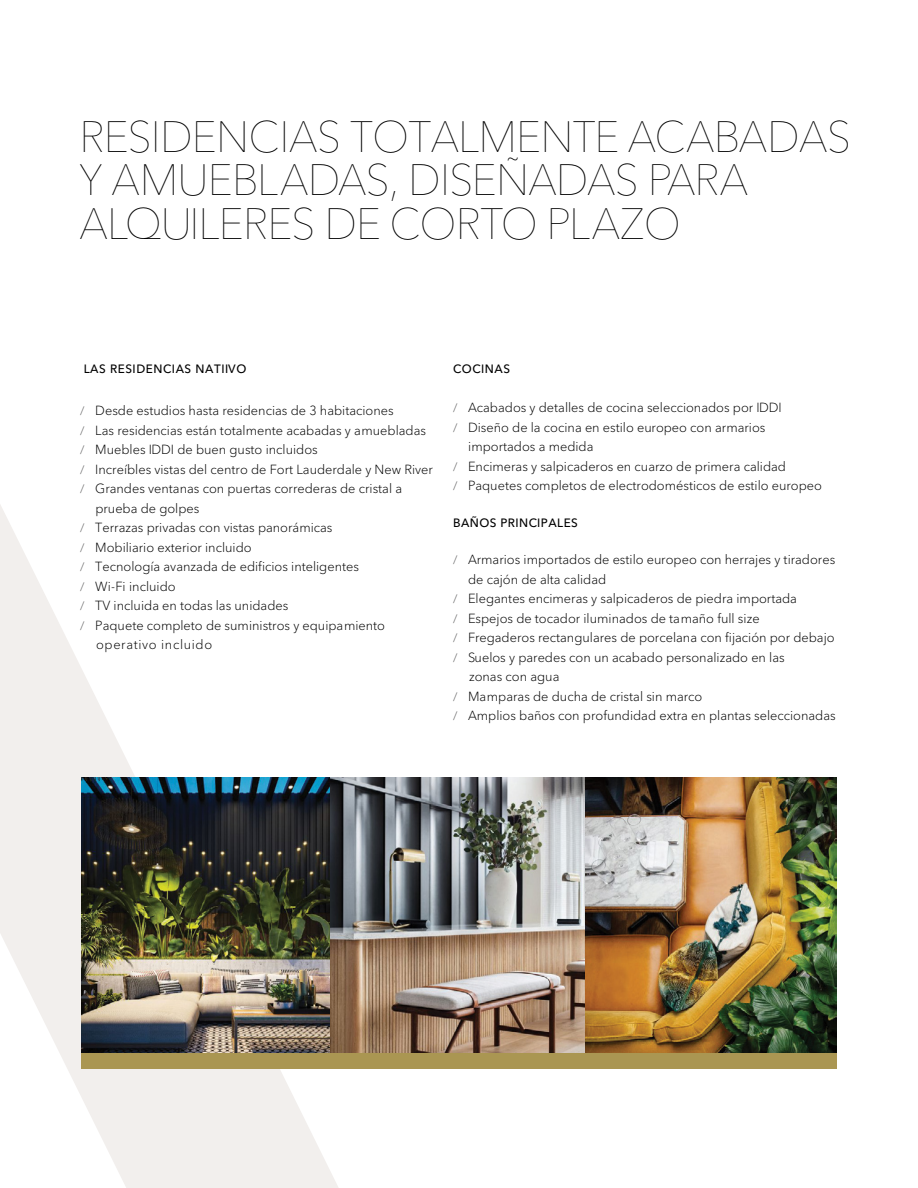
<style>
.page{position:relative;width:918px;height:1188px;background:#fff}
.page>*{position:absolute;margin:0;border:0;box-sizing:border-box;transform-origin:0 0}
.t1{font:100 43.5px/43.5px "Avenir Next LT Pro";letter-spacing:-.02em;color:#000}
.t2{font:300 13.2px "Avenir Next LT Pro";color:#000}
.t3{font:300 13.2px "Avenir Next LT Pro";letter-spacing:.05em;color:#000}
.t4{font:500 12px "Avenir Next LT Pro";letter-spacing:.05em;color:#000}
.s1{font-size:12px;color:#5f5f60}
</style>
<div class="page">
<svg style="left:0;top:505px;width:338px;height:683px"></svg>
<img style="left:81px;top:777px;width:249px;height:277px">
<img style="left:330px;top:777px;width:256px;height:277px">
<img style="left:586px;top:777px;width:251px;height:277px">
<div style="left:81px;top:1054px;width:756px;height:15px;background:#aa9652"></div>
<h1 class="t1" style="left:80px;top:112px;width:773px">RESIDENCIAS TOTALMENTE ACABADAS<br>Y AMUEBLADAS, DISEÑADAS PARA<br>ALQUILERES DE CORTO PLAZO</h1>
<p class="t4" style="left:84px;top:359px;width:164px">LAS RESIDENCIAS NATIIVO</p>
<p class="t2" style="left:80px;top:400px;width:315px"><span class="s1">/</span> Desde estudios hasta residencias de 3 habitaciones</p>
<p class="t2" style="left:80px;top:419px;width:347px"><span class="s1">/</span> Las residencias están totalmente acabadas y amuebladas</p>
<p class="t2" style="left:80px;top:439px;width:239px"><span class="s1">/</span> Muebles IDDI de buen gusto incluidos</p>
<p class="t2" style="left:80px;top:458px;width:354px"><span class="s1">/</span> Increíbles vistas del centro de Fort Lauderdale y New River</p>
<p class="t2" style="left:80px;top:478px;width:323px"><span class="s1">/</span> Grandes ventanas con puertas correderas de cristal a</p>
<p class="t2" style="left:95px;top:497px;width:106px">prueba de golpes</p>
<p class="t2" style="left:80px;top:517px;width:254px"><span class="s1">/</span> Terrazas privadas con vistas panorámicas</p>
<p class="t2" style="left:80px;top:536px;width:173px"><span class="s1">/</span> Mobiliario exterior incluido</p>
<p class="t2" style="left:80px;top:556px;width:280px"><span class="s1">/</span> Tecnología avanzada de edificios inteligentes</p>
<p class="t2" style="left:80px;top:575px;width:97px"><span class="s1">/</span> Wi-Fi incluido</p>
<p class="t2" style="left:80px;top:595px;width:210px"><span class="s1">/</span> TV incluida en todas las unidades</p>
<p class="t2" style="left:80px;top:614px;width:306px"><span class="s1">/</span> Paquete completo de suministros y equipamiento</p>
<p class="t3" style="left:96px;top:634px;width:118px">operativo incluido</p>
<p class="t4" style="left:453px;top:359px;width:59px">COCINAS</p>
<p class="t2" style="left:453px;top:396px;width:330px"><span class="s1">/</span> Acabados y detalles de cocina seleccionados por IDDI</p>
<p class="t2" style="left:453px;top:416px;width:314px"><span class="s1">/</span> Diseño de la cocina en estilo europeo con armarios</p>
<p class="t2" style="left:468px;top:435px;width:127px">importados a medida</p>
<p class="t2" style="left:453px;top:455px;width:335px"><span class="s1">/</span> Encimeras y salpicaderos en cuarzo de primera calidad</p>
<p class="t2" style="left:453px;top:474px;width:370px"><span class="s1">/</span> Paquetes completos de electrodomésticos de estilo europeo</p>
<p class="t4" style="left:453px;top:513px;width:126px">BAÑOS PRINCIPALES</p>
<p class="t2" style="left:453px;top:549px;width:384px"><span class="s1">/</span> Armarios importados de estilo europeo con herrajes y tiradores</p>
<p class="t2" style="left:468px;top:568px;width:140px">de cajón de alta calidad</p>
<p class="t2" style="left:453px;top:588px;width:346px"><span class="s1">/</span> Elegantes encimeras y salpicaderos de piedra importada</p>
<p class="t2" style="left:453px;top:607px;width:308px"><span class="s1">/</span> Espejos de tocador iluminados de tamaño full size</p>
<p class="t2" style="left:453px;top:627px;width:383px"><span class="s1">/</span> Fregaderos rectangulares de porcelana con fijación por debajo</p>
<p class="t2" style="left:453px;top:646px;width:333px"><span class="s1">/</span> Suelos y paredes con un acabado personalizado en las</p>
<p class="t2" style="left:469px;top:666px;width:92px">zonas con agua</p>
<p class="t2" style="left:453px;top:685px;width:251px"><span class="s1">/</span> Mamparas de ducha de cristal sin marco</p>
<p class="t2" style="left:453px;top:705px;width:384px"><span class="s1">/</span> Amplios baños con profundidad extra en plantas seleccionadas</p>
</div>
